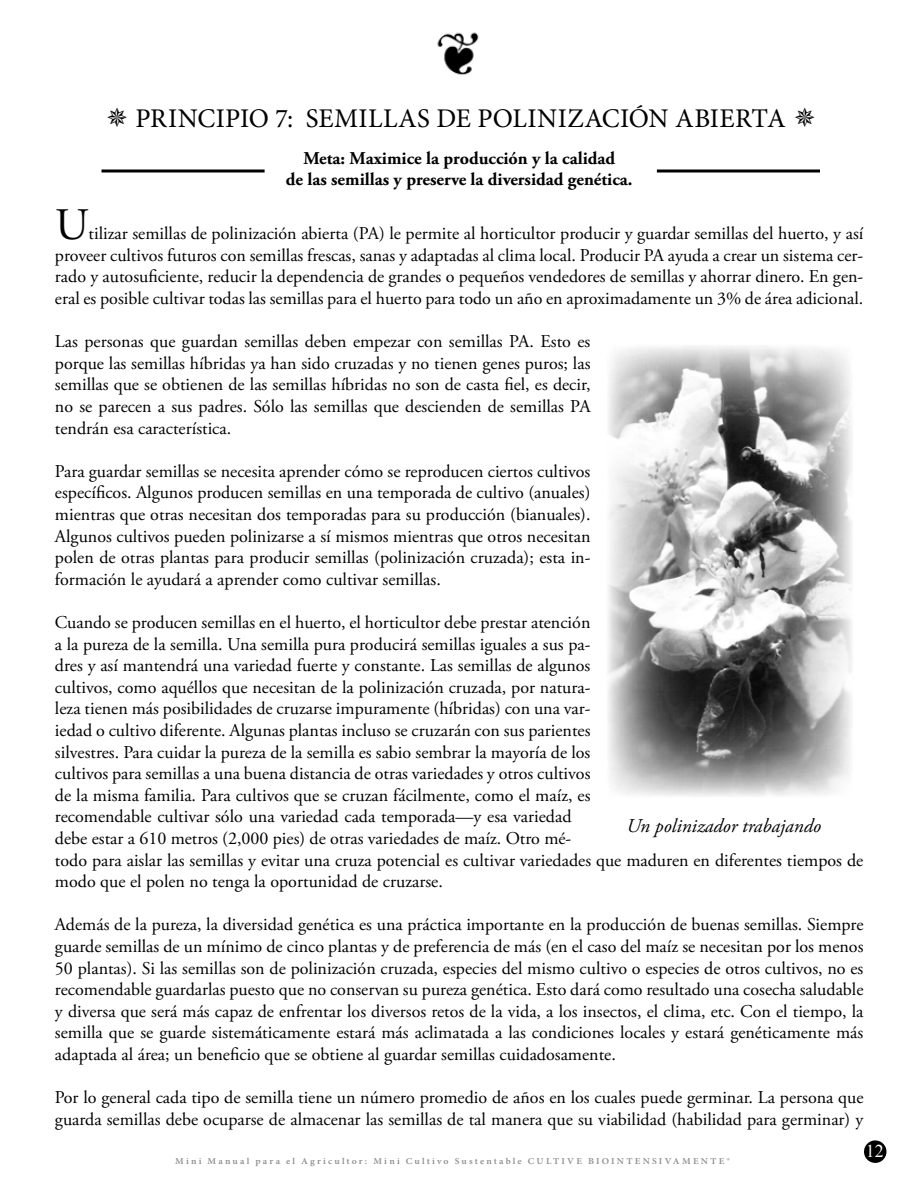
<style>
.page{position:relative;width:918px;height:1188px;background:#fff}
.page>*{position:absolute;margin:0;border:0;box-sizing:border-box;transform-origin:0 0}
.t1{font:45px "Adobe Garamond Pro";color:#000}
.t2{font:27px "Minion Pro";letter-spacing:.01em;color:#000}
.t3{font:italic 19.5px "Adobe Garamond Pro";color:#000}
.t4{font:18px/21.6px "Adobe Garamond Pro";color:#000;text-align:justify}
.t5{font:700 18px/21.6px "Adobe Garamond Pro";color:#000;text-align:center}
.t6{font:18px "Times New Roman";color:#fffef9}
.t7{font:600 9px "Minion Pro";letter-spacing:.23em;color:#8a8c8e;scale:1.08 1}
</style>
<div class="page">
<div style="left:864px;top:1140px;width:22px;height:23px;background:#000;border-radius:50%"></div>
<img style="left:437px;top:32px;width:42px;height:43px">
<hr style="left:102px;top:170px;width:163px;height:2px;background:#000">
<hr style="left:657px;top:170px;width:163px;height:2px;background:#000">
<img style="left:608px;top:346px;width:244px;height:450px">
<h2 class="t2" style="left:135px;top:100px;width:652px">PRINCIPIO 7: SEMILLAS DE POLINIZACIÓN ABIERTA</h2>
<p class="t5" style="left:286px;top:148px;width:348px">Meta: Maximice la producción y la calidad<br>de las semillas y preserve la diversidad genética.</p>
<h1 class="t1" style="left:55px;top:198px;width:35px">U</h1>
<p class="t4" style="left:55px;top:223px;width:810px;text-indent:34px">tilizar semillas de polinización abierta (PA) le permite al horticultor producir y guardar semillas del huerto, y así proveer cultivos futuros con semillas frescas, sanas y adaptadas al clima local. Producir PA ayuda a crear un sistema cer&shy;rado y autosuficiente, reducir la dependencia de grandes o pequeños vendedores de semillas y ahorrar dinero. En gen&shy;eral es posible cultivar todas las semillas para el huerto para todo un año en aproximadamente un 3% de área adicional.</p>
<p class="t4" style="left:55px;top:331px;width:537px">Las personas que guardan semillas deben empezar con semillas PA. Esto es porque las semillas híbridas ya han sido cruzadas y no tienen genes puros; las semillas que se obtienen de las semillas híbridas no son de casta fiel, es decir, no se parecen a sus padres. Sólo las semillas que descienden de semillas PA tendrán esa característica.</p>
<p class="t4" style="left:55px;top:461px;width:537px">Para guardar semillas se necesita aprender cómo se reproducen ciertos cultivos específicos. Algunos producen semillas en una temporada de cultivo (anuales) mientras que otras necesitan dos temporadas para su producción (bianuales).<br>Algunos cultivos pueden polinizarse a sí mismos mientras que otros necesitan polen de otras plantas para producir semillas (polinización cruzada); esta in&shy;formación le ayudará a aprender como cultivar semillas.</p>
<p class="t4" style="left:55px;top:612px;width:810px;text-align:left">Cuando se producen semillas en el huerto, el horticultor debe prestar atención<br>a la pureza de la semilla. Una semilla pura producirá semillas iguales a sus pa-<br>dres y así mantendrá una variedad fuerte y constante. Las semillas de algunos<br>cultivos, como aquéllos que necesitan de la polinización cruzada, por natura-<br>leza tienen más posibilidades de cruzarse impuramente (híbridas) con una var-<br>iedad o cultivo diferente. Algunas plantas incluso se cruzarán con sus parientes<br>silvestres. Para cuidar la pureza de la semilla es sabio sembrar la mayoría de los<br>cultivos para semillas a una buena distancia de otras variedades y otros cultivos<br>de la misma familia. Para cultivos que se cruzan fácilmente, como el maíz, es<br>recomendable cultivar sólo una variedad cada temporada—y esa variedad<br>debe estar a 610 metros (2,000 pies) de otras variedades de maíz. Otro mé-<br>todo para aislar las semillas y evitar una cruza potencial es cultivar variedades que maduren en diferentes tiempos de modo que el polen no tenga la oportunidad de cruzarse.</p>
<p class="t4" style="left:55px;top:915px;width:810px">Además de la pureza, la diversidad genética es una práctica importante en la producción de buenas semillas. Siempre guarde semillas de un mínimo de cinco plantas y de preferencia de más (en el caso del maíz se necesitan por los menos 50 plantas). Si las semillas son de polinización cruzada, especies del mismo cultivo o especies de otros cultivos, no es recomendable guardarlas puesto que no conservan su pureza genética. Esto dará como resultado una cosecha saludable y diversa que será más capaz de enfrentar los diversos retos de la vida, a los insectos, el clima, etc. Con el tiempo, la semilla que se guarde sistemáticamente estará más aclimatada a las condiciones locales y estará genéticamente más adaptada al área; un beneficio que se obtiene al guardar semillas cuidadosamente.</p>
<p class="t4" style="left:55px;top:1087px;width:810px">Por lo general cada tipo de semilla tiene un número promedio de años en los cuales puede germinar. La persona que guarda semillas debe ocuparse de almacenar las semillas de tal manera que su viabilidad (habilidad para germinar) y</p>
<p class="t3" style="left:627px;top:815px;width:196px">Un polinizador trabajando</p>
<p class="t7" style="left:175px;top:1154px;width:515px">Mini Manual para el Agricultor: Mini Cultivo Sustentable CULTIVE BIOINTENSIVAMENTE®</p>
<p class="t6" style="left:866px;top:1139px;width:19px">12</p>
</div>
